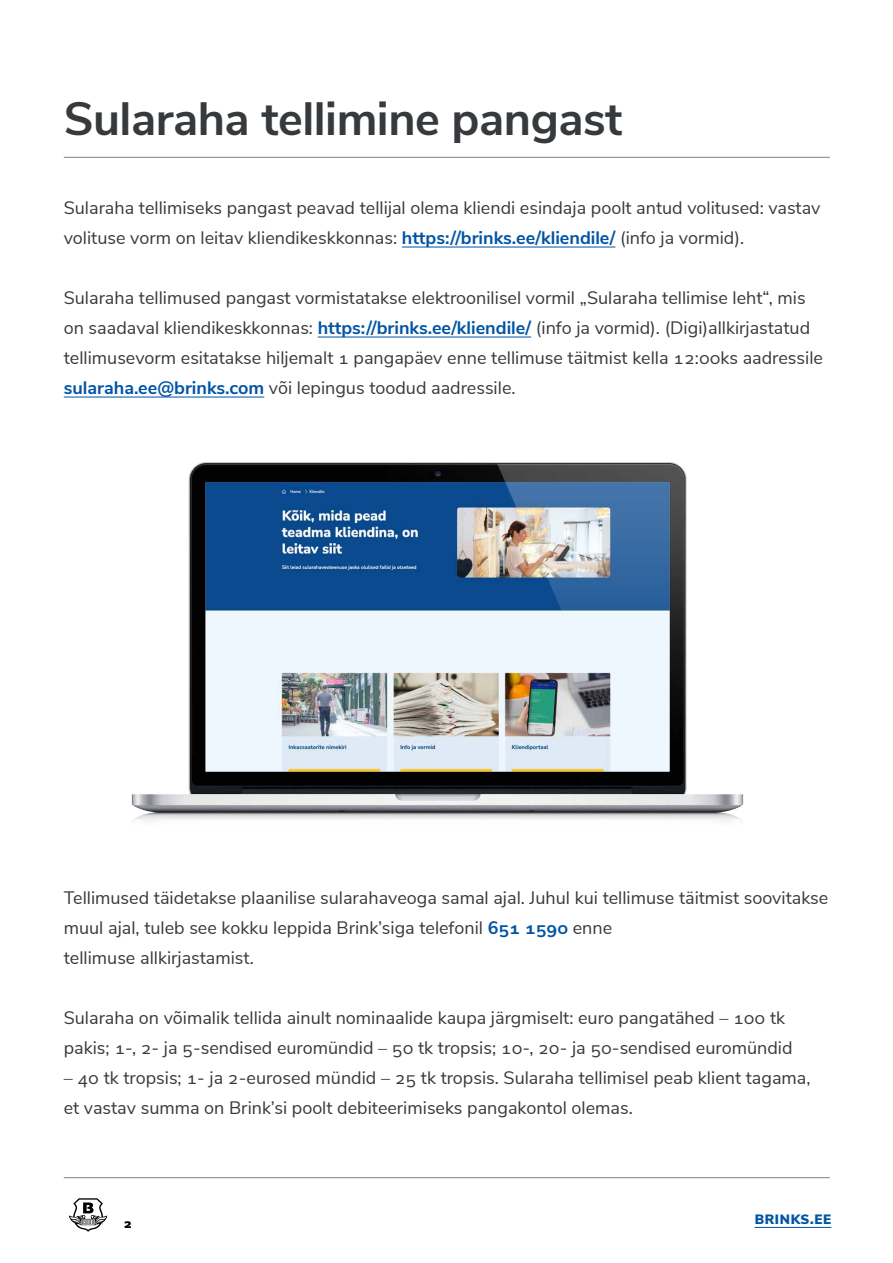
<style>
.page{position:relative;width:893px;height:1263px;background:#fff}
.page>*{position:absolute;margin:0;border:0;box-sizing:border-box;transform-origin:0 0}
.t1{font:700 46.65px "Nunito Sans";letter-spacing:-.01em;color:#373a3c}
.t2{font:18px/30px "Nunito Sans";color:#373a3c}
.t3{font:900 13.5px "Nunito Sans";letter-spacing:.05em;color:#0054a6}
.t4{font:900 13.5px "Nunito Sans";color:#000}
.s1{font-weight:700;color:#0054a6}
</style>
<div class="page">
<hr style="left:64px;top:1177px;width:766px;height:1px;background:#878a8f">
<hr style="left:64px;top:157px;width:766px;height:1px;background:#878a8f">
<svg style="left:69px;top:1198px;width:38px;height:34px"></svg>
<hr style="left:755px;top:1227px;width:76px;height:1px;background:#0054a6">
<hr style="left:402px;top:247px;width:213px;height:1px;background:#0054a6">
<hr style="left:318px;top:337px;width:213px;height:1px;background:#0054a6">
<hr style="left:64px;top:397px;width:200px;height:1px;background:#0054a6">
<img style="left:131px;top:462px;width:613px;height:360px">
<h1 class="t1" style="left:64px;top:84px;width:560px">Sularaha tellimine pangast</h1>
<p class="t2" style="left:64px;top:192px;width:758px">Sularaha tellimiseks pangast peavad tellijal olema kliendi esindaja poolt antud volitused: vastav volituse vorm on leitav kliendikeskkonnas: <span class="s1">https://brinks.ee/kliendile/</span> (info ja vormid).</p>
<p class="t2" style="left:64px;top:282px;width:761px">Sularaha tellimused pangast vormistatakse elektroonilisel vormil „Sularaha tellimise leht“, mis on saadaval kliendikeskkonnas: <span class="s1">https://brinks.ee/kliendile/</span> (info ja vormid). (Digi)allkirjastatud tellimusevorm esitatakse hiljemalt 1 pangapäev enne tellimuse täitmist kella 12:00ks aadressile <span class="s1">sularaha.ee@brinks.com</span> või lepingus toodud aadressile.</p>
<p class="t2" style="left:64px;top:882px;width:766px">Tellimused täidetakse plaanilise sularahaveoga samal ajal. Juhul kui tellimuse täitmist soovitakse muul ajal, tuleb see kokku leppida Brink’siga telefonil <span class="s1">651 1590</span> enne<br>tellimuse allkirjastamist.</p>
<p class="t2" style="left:64px;top:1002px;width:730px">Sularaha on võimalik tellida ainult nominaalide kaupa järgmiselt: euro pangatähed – 100 tk pakis; 1-, 2- ja 5-sendised euromündid – 50 tk tropsis; 10-, 20- ja 50-sendised euromündid</p>
<p class="t2" style="left:64px;top:1062px;width:748px">– 40 tk tropsis; 1- ja 2-eurosed mündid – 25 tk tropsis. Sularaha tellimisel peab klient tagama, et vastav summa on Brink’si poolt debiteerimiseks pangakontol olemas.</p>
<p class="t4" style="left:124px;top:1213px;width:10px">2</p>
<p class="t3" style="left:755px;top:1210px;width:78px">BRINKS.EE</p>
</div>
